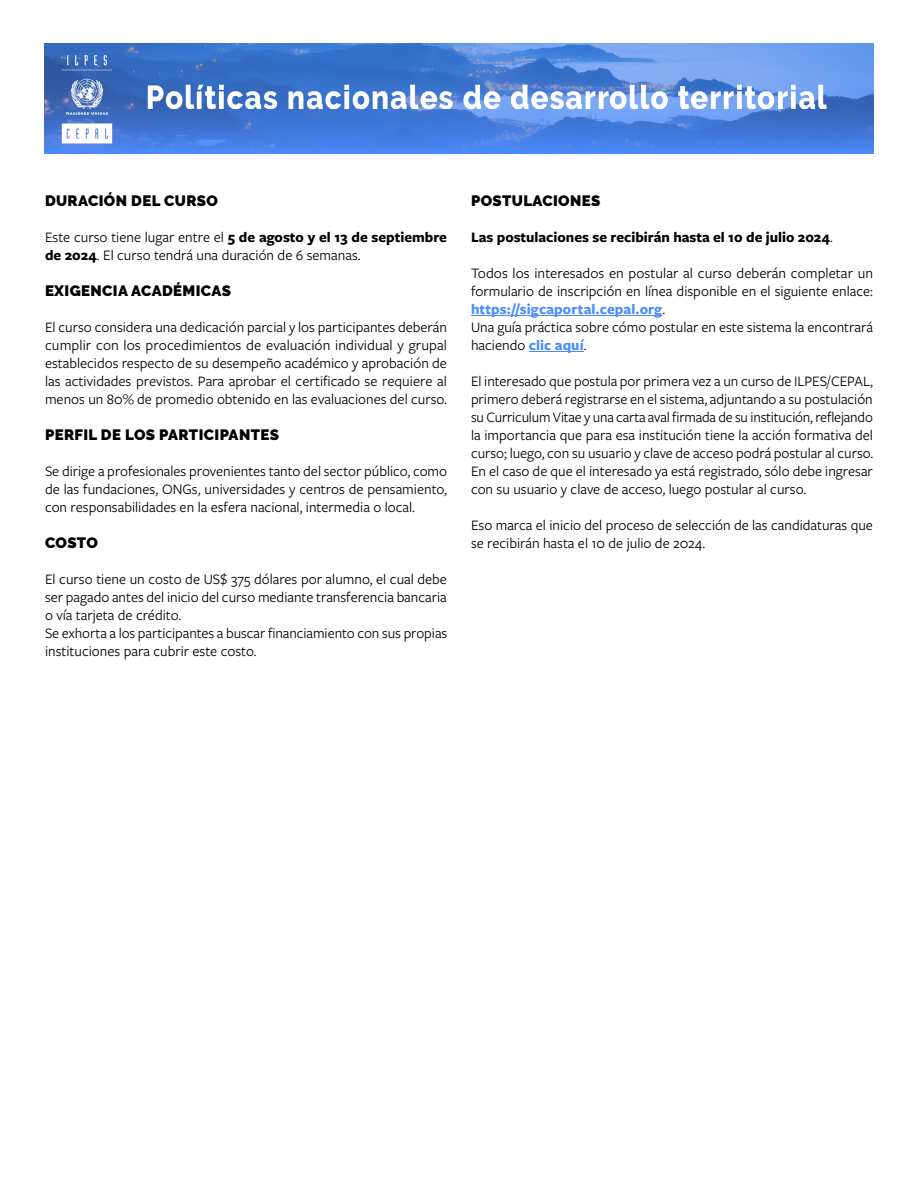
<style>
.page{position:relative;width:918px;height:1188px;background:#fff}
.page>*{position:absolute;margin:0;border:0;box-sizing:border-box;transform-origin:0 0}
.t1{font:15px/18px "Freight Sans Pro";color:#000}
.t2{font:900 15px "Raleway";letter-spacing:.025em;color:#000}
.t3{font:700 15px "Freight Sans Pro";color:#000}
.s1{font-weight:700}
.s2{font-weight:400}
.s3{font-weight:700;color:#4a8cff}
</style>
<div class="page">
<img style="left:45px;top:44px;width:828px;height:110px">
<hr style="left:471px;top:315px;width:192px;height:1px;background:#4a8cff">
<hr style="left:529px;top:351px;width:55px;height:1px;background:#4a8cff">
<p class="t2" style="left:45px;top:192px;width:175px">DURACIÓN DEL CURSO</p>
<p class="t1" style="left:45px;top:227px;width:404px">Este curso tiene lugar entre el <span class="s1">5 de agosto y el 13 de septiembre de 2024</span>. El curso tendrá una duración de 6 semanas.</p>
<p class="t2" style="left:45px;top:282px;width:188px">EXIGENCIA ACADÉMICAS</p>
<p class="t1" style="left:45px;top:317px;width:404px;text-align:justify">El curso considera una dedicación parcial y los participantes deberán cumplir con los procedimientos de evaluación individual y grupal establecidos respecto de su desempeño académico y aprobación de las actividades previstos. Para aprobar el certificado se requiere al menos un 80% de promedio obtenido en las evaluaciones del curso.</p>
<p class="t2" style="left:45px;top:426px;width:236px">PERFIL DE LOS PARTICIPANTES</p>
<p class="t1" style="left:45px;top:461px;width:404px;text-align:justify">Se dirige a profesionales provenientes tanto del sector público, como de las fundaciones, ONGs, universidades y centros de pensamiento, con responsabilidades en la esfera nacional, intermedia o local.</p>
<p class="t2" style="left:45px;top:534px;width:55px">COSTO</p>
<p class="t1" style="left:45px;top:569px;width:404px">El curso tiene un costo de US$ 375 dólares por alumno, el cual debe ser pagado antes del inicio del curso mediante transferencia bancaria o vía tarjeta de crédito.<br>Se exhorta a los participantes a buscar financiamiento con sus propias instituciones para cubrir este costo.</p>
<p class="t2" style="left:471px;top:192px;width:131px">POSTULACIONES</p>
<p class="t3" style="left:471px;top:226px;width:363px">Las postulaciones se recibirán hasta el 10 de julio 2024<span class="s2">.</span></p>
<p class="t1" style="left:471px;top:263px;width:404px">Todos los interesados en postular al curso deberán completar un formulario de inscripción en línea disponible en el siguiente enlace: <span class="s3">https://sigcaportal.cepal.org</span>.<br>Una guía práctica sobre cómo postular en este sistema la encontrará haciendo <span class="s3">clic aquí</span>.</p>
<p class="t1" style="left:471px;top:371px;width:404px;text-align:justify">El interesado que postula por primera vez a un curso de ILPES/CEPAL, primero deberá registrarse en el sistema, adjuntando a su postulación su Curriculum Vitae y una carta aval firmada de su institución, reflejando la importancia que para esa institución tiene la acción formativa del curso; luego, con su usuario y clave de acceso podrá postular al curso.<br>En el caso de que el interesado ya está registrado, sólo debe ingresar con su usuario y clave de acceso, luego postular al curso.</p>
<p class="t1" style="left:471px;top:515px;width:403px">Eso marca el inicio del proceso de selección de las candidaturas que se recibirán hasta el 10 de julio de 2024.</p>
</div>
